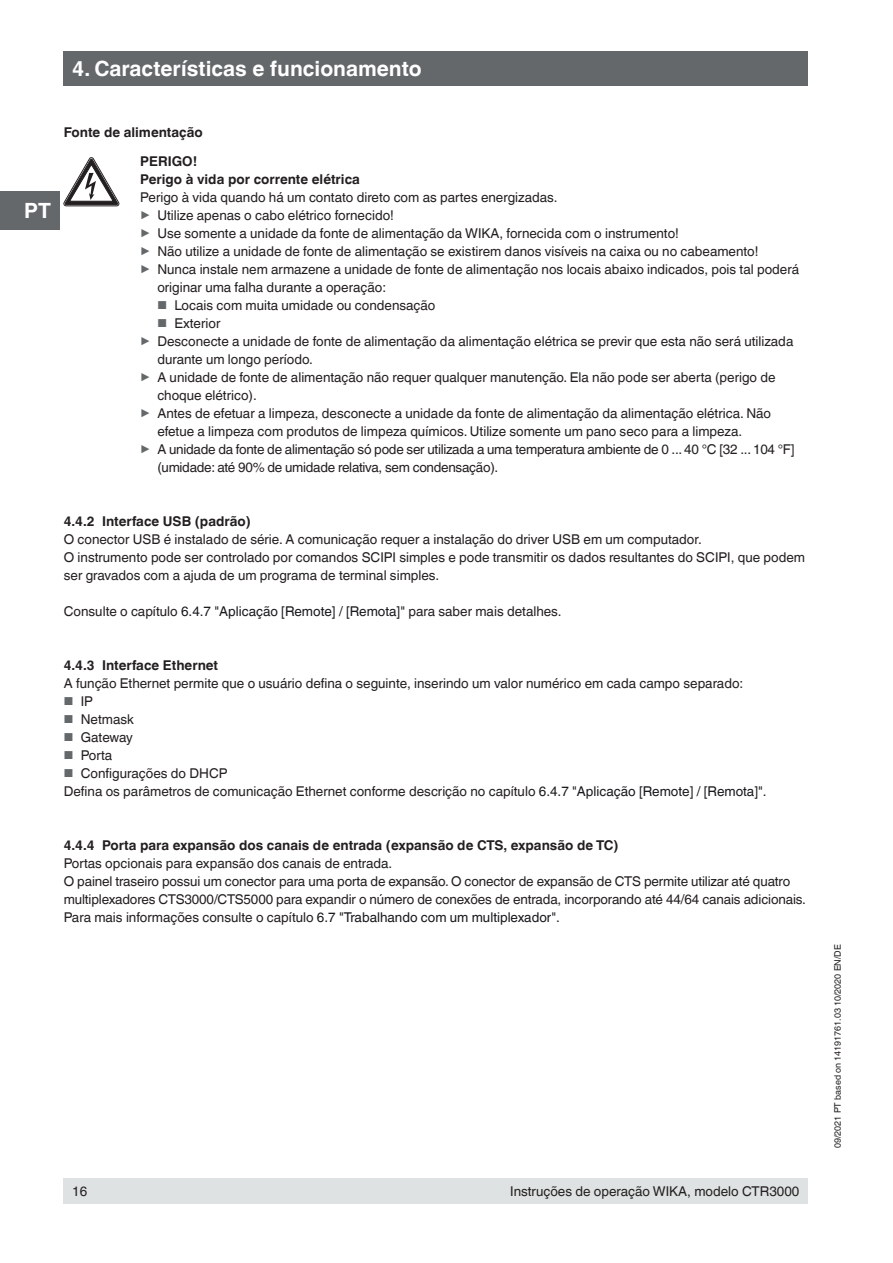
<style>
.page{position:relative;width:893px;height:1263px;background:#fff}
.page>*{position:absolute;margin:0;border:0;box-sizing:border-box;transform-origin:0 0}
.t1{font:700 21px "Helvetica World";color:#fff}
.t2{font:13.5px/18px "Helvetica World";color:#231f20}
.t3{font:700 13.5px/28.5px "Helvetica World";color:#231f20}
.t4{font:13.5px "Helvetica World";letter-spacing:-.02em;color:#231f20}
.t5{font:9px "Helvetica World";color:#231f20}
.s1{font-size:13.35px;color:#64686b}
.s2{font-size:11.55px;color:#64686b}
.s3{color:#19191d}
</style>
<div class="page">
<div style="left:64px;top:51px;width:744px;height:34px;background:#64686b"></div>
<div style="left:0;top:191px;width:60px;height:39px;background:#64686b"></div>
<div style="left:64px;top:1178px;width:744px;height:25px;background:#dfe2e2"></div>
<svg style="left:64px;top:158px;width:55px;height:48px"></svg>
<h1 class="t1" style="left:72px;top:56px;width:351px">4. Características e funcionamento</h1>
<h1 class="t1" style="left:24px;top:198px;width:28px">PT</h1>
<p class="t3" style="left:140px;top:118px;width:64px;text-indent:-77px">Fonte de alimentação<br>PERIGO!</p>
<p class="t3" style="left:140px;top:165px;width:221px">Perigo à vida por corrente elétrica</p>
<p class="t2" style="left:140px;top:188px;width:419px">Perigo à vida quando há um contato direto com as partes energizadas.</p>
<p class="t2" style="left:140px;top:206px;width:255px"><span class="s1">▶</span> Utilize apenas o cabo elétrico fornecido!</p>
<p class="t2" style="left:140px;top:224px;width:540px"><span class="s1">▶</span> Use somente a unidade da fonte de alimentação da WIKA, fornecida com o instrumento!</p>
<p class="t2" style="left:140px;top:242px;width:620px"><span class="s1">▶</span> Não utilize a unidade de fonte de alimentação se existirem danos visíveis na caixa ou no cabeamento!</p>
<p class="t2" style="left:140px;top:260px;width:660px"><span class="s1">▶</span> Nunca instale nem armazene a unidade de fonte de alimentação nos locais abaixo indicados, pois tal poderá</p>
<p class="t2" style="left:157px;top:278px;width:230px">originar uma falha durante a operação:</p>
<p class="t2" style="left:157px;top:296px;width:280px"><span class="s2">■</span> Locais com muita umidade ou condensação</p>
<p class="t2" style="left:157px;top:314px;width:65px"><span class="s2">■</span> Exterior</p>
<p class="t2" style="left:140px;top:332px;width:655px"><span class="s1">▶</span> Desconecte a unidade de fonte de alimentação da alimentação elétrica se previr que esta não será utilizada</p>
<p class="t2" style="left:157px;top:350px;width:157px">durante um longo período.</p>
<p class="t2" style="left:140px;top:368px;width:637px"><span class="s1">▶</span> A unidade de fonte de alimentação não requer qualquer manutenção. Ela não pode ser aberta (perigo de</p>
<p class="t2" style="left:157px;top:386px;width:101px">choque elétrico).</p>
<p class="t2" style="left:140px;top:404px;width:632px"><span class="s1">▶</span> Antes de efetuar a limpeza, desconecte a unidade da fonte de alimentação da alimentação elétrica. Não</p>
<p class="t2" style="left:157px;top:422px;width:586px">efetue a limpeza com produtos de limpeza químicos. Utilize somente um pano seco para a limpeza.</p>
<p class="t4" style="left:140px;top:441px;width:656px"><span class="s1">▶</span> A unidade da fonte de alimentação só pode ser utilizada a uma temperatura ambiente de 0 ... 40 °C [32 ... 104 °F]</p>
<p class="t4" style="left:157px;top:459px;width:342px">(umidade: até 90% de umidade relativa, sem condensação).</p>
<p class="t3" style="left:64px;top:507px;width:189px">4.4.2 Interface USB (padrão)</p>
<p class="t2" style="left:64px;top:530px;width:743px">O conector USB é instalado de série. A comunicação requer a instalação do driver USB em um computador.<br>O instrumento pode ser controlado por comandos SCIPI simples e pode transmitir os dados resultantes do SCIPI, que podem ser gravados com a ajuda de um programa de terminal simples.</p>
<p class="t2" style="left:64px;top:602px;width:499px">Consulte o capítulo <span class="s3">6.4.7 "Aplicação [Remote] / [Remota]"</span> para saber mais detalhes.</p>
<p class="t3" style="left:64px;top:651px;width:156px">4.4.3 Interface Ethernet</p>
<p class="t2" style="left:64px;top:674px;width:681px">A função Ethernet permite que o usuário defina o seguinte, inserindo um valor numérico em cada campo separado:</p>
<p class="t2" style="left:64px;top:692px;width:31px"><span class="s2">■</span> IP</p>
<p class="t2" style="left:64px;top:710px;width:72px"><span class="s2">■</span> Netmask</p>
<p class="t2" style="left:64px;top:728px;width:71px"><span class="s2">■</span> Gateway</p>
<p class="t2" style="left:64px;top:746px;width:50px"><span class="s2">■</span> Porta</p>
<p class="t2" style="left:64px;top:764px;width:704px"><span class="s2">■</span> Configurações do DHCP<br>Defina os parâmetros de comunicação Ethernet conforme descrição no capítulo <span class="s3">6.4.7 "Aplicação [Remote] / [Remota]"</span>.</p>
<p class="t3" style="left:64px;top:831px;width:556px">4.4.4 Porta para expansão dos canais de entrada (expansão de CTS, expansão de TC)</p>
<p class="t2" style="left:64px;top:854px;width:744px">Portas opcionais para expansão dos canais de entrada.<br>O painel traseiro possui um conector para uma porta de expansão. O conector de expansão de CTS permite utilizar até quatro multiplexadores CTS3000/CTS5000 para expandir o número de conexões de entrada, incorporando até 44/64 canais adicionais.<br>Para mais informações consulte o capítulo <span class="s3">6.7 "Trabalhando com um multiplexador"</span>.</p>
<p class="t2" style="left:72px;top:1182px;width:17px">16</p>
<p class="t2" style="left:510px;top:1182px;width:291px">Instruções de operação WIKA, modelo CTR3000</p>
<p class="t5" style="left:832px;top:1148px;width:205px;rotate:-90deg">09/2021 PT based on 14191761.03 10/2020 EN/DE</p>
</div>
